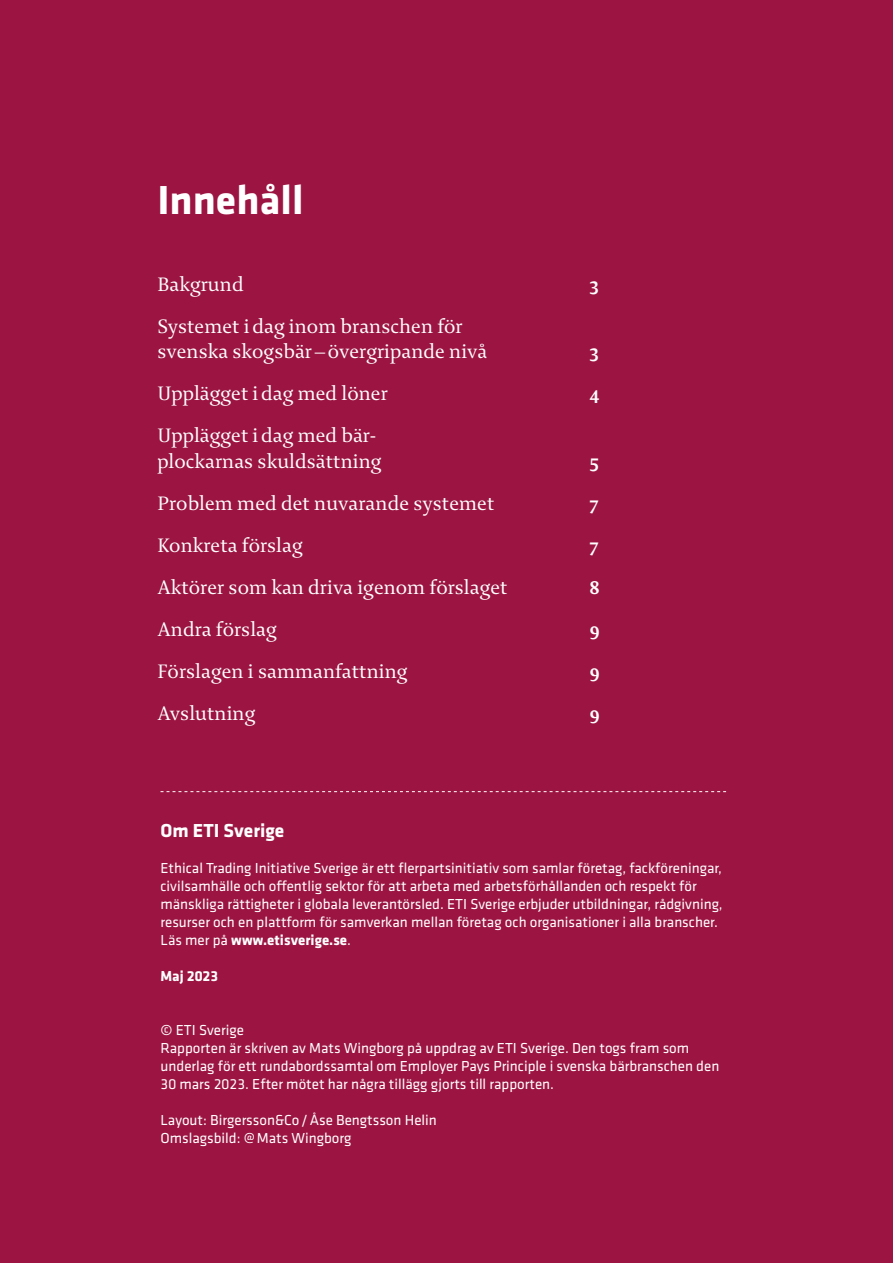
<style>
.page{position:relative;width:893px;height:1263px;background:#9c1442}
.page>*{position:absolute;margin:0;border:0;box-sizing:border-box;transform-origin:0 0}
.t1{font:700 42px "Klavika";color:#fff}
.t2{font:21px/25.5px "Enigma 2";color:#fff}
.t3{font:700 21px "Enigma 2";color:#fff}
.SW_Faktatext{font:700 19.5px "Klavika";color:#fff}
.SW_Faktatext-2{font:15px/18px "Klavika";color:#fff}
.SW_Faktatext-3{font:700 15px "Klavika";color:#fff}
.s1{font-weight:700}
</style>
<div class="page">
<svg style="left:161px;top:791px;width:565px;height:1px"></svg>
<p class="t1" style="left:157px;top:170px;width:148px">Innehåll</p>
<p class="t2" style="left:157px;top:271px;width:88px">Bakgrund</p>
<p class="t3" style="left:589px;top:270px;width:11px">3</p>
<p class="t2" style="left:157px;top:313px;width:332px">Systemet idag inom branschen för svenska skogsbär –övergripande nivå</p>
<p class="t3" style="left:589px;top:337px;width:11px">3</p>
<p class="t2" style="left:157px;top:380px;width:232px">Upplägget idag med löner</p>
<p class="t3" style="left:589px;top:379px;width:12px">4</p>
<p class="t2" style="left:157px;top:422px;width:226px">Upplägget idag med bär&shy;plockarnas skuldsättning</p>
<p class="t3" style="left:589px;top:447px;width:11px">5</p>
<p class="t2" style="left:157px;top:490px;width:339px">Problem med det nuvarande systemet</p>
<p class="t3" style="left:589px;top:489px;width:11px">7</p>
<p class="t2" style="left:157px;top:532px;width:147px">Konkreta förslag</p>
<p class="t3" style="left:589px;top:531px;width:11px">7</p>
<p class="t2" style="left:157px;top:574px;width:352px">Aktörer som kan driva igenom förslaget</p>
<p class="t3" style="left:589px;top:573px;width:12px">8</p>
<p class="t2" style="left:157px;top:616px;width:121px">Andra förslag</p>
<p class="t3" style="left:589px;top:615px;width:12px">9</p>
<p class="t2" style="left:157px;top:658px;width:252px">Förslagen i sammanfattning</p>
<p class="t3" style="left:589px;top:657px;width:12px">9</p>
<p class="t2" style="left:157px;top:700px;width:100px">Avslutning</p>
<p class="t3" style="left:589px;top:699px;width:12px">9</p>
<p class="SW_Faktatext" style="left:161px;top:816px;width:125px">Om ETI Sverige</p>
<p class="SW_Faktatext-2" style="left:161px;top:858px;width:564px">Ethical Trading Initiative Sverige är ett flerpartsinitiativ som samlar företag, fackföreningar, civilsamhälle och offentlig sektor för att arbeta med arbetsförhållanden och respekt för mänskliga rättigheter i globala leverantörsled. ETI Sverige erbjuder utbildningar, rådgivning, resurser och en plattform för samverkan mellan företag och organisationer i alla branscher.<br>Läs mer på <span class="s1">www.etisverige.se</span>.</p>
<p class="SW_Faktatext-3" style="left:161px;top:965px;width:59px">Maj 2023</p>
<p class="SW_Faktatext-2" style="left:161px;top:1020px;width:85px">© ETI Sverige</p>
<p class="SW_Faktatext-2" style="left:161px;top:1038px;width:560px">Rapporten är skriven av Mats Wingborg på uppdrag av ETI Sverige. Den togs fram som underlag för ett rundabordssamtal om Employer Pays Principle i svenska bärbranschen den<br>30 mars 2023. Efter mötet har några tillägg gjorts till rapporten.</p>
<p class="SW_Faktatext-2" style="left:161px;top:1110px;width:278px">Layout: Birgersson&amp;Co/Åse Bengtsson Helin</p>
<p class="SW_Faktatext-2" style="left:161px;top:1128px;width:192px">Omslagsbild: @Mats Wingborg</p>
</div>
